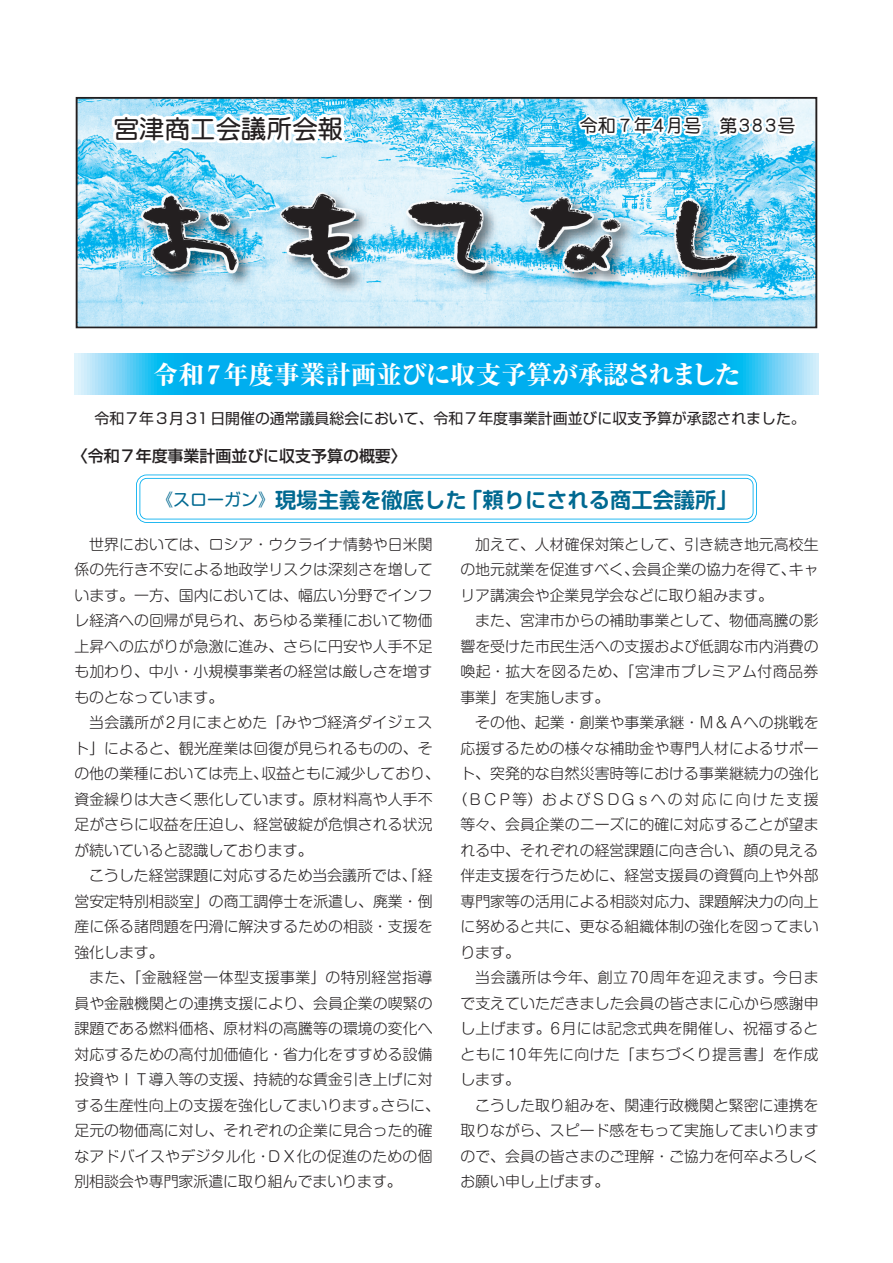
<style>
.page{position:relative;width:893px;height:1263px;background:#fff}
.page>*{position:absolute;margin:0;border:0;box-sizing:border-box;transform-origin:0 0}
.t1{font:800 25.5px "Ryumin Pro";color:#fff}
.t2{font:25.5px "DF Maru Gothic Pro 5 W7";color:#231f20}
.t3{font:700 21.3px "Soft Go Std De";color:#006991}
.t4{font:18px "DF Maru Gothic Pro 5 W7";color:#231f20}
.t5{font:500 15.9px "Shin Go Pro";color:#231f20}
.t6{font:300 14.85px/25.5px "Shin M Go Pro";letter-spacing:.005em;color:#231f20}
.t7{font:14.85px "Shin Go Pro";color:#231f20}
.t8{font:300 14.85px "Shin M Go Pro";letter-spacing:.03em;color:#231f20}
.t9{font:300 14.85px "Shin M Go Pro";letter-spacing:.04em;color:#231f20}
.t10{font:300 14.85px "Shin M Go Pro";letter-spacing:.035em;color:#231f20}
.t11{font:300 14.85px "Shin M Go Pro";letter-spacing:.14em;color:#231f20}
.s1{font-family:"Soft Go Std";font-weight:400;font-size:16.95px}
</style>
<div class="page">
<svg style="left:74px;top:354px;width:745px;height:40px;background:#1ab7f0"></svg>
<div style="left:136px;top:474px;width:621px;height:49px;border:4px solid #00aeef;border-radius:9px"></div>
<div style="left:137px;top:475px;width:619px;height:47px;border:3px solid #fff;border-radius:9px"></div>
<img style="left:79px;top:100px;width:735px;height:225px">
<div style="left:76px;top:97px;width:741px;height:231px;border:2px solid #231f20"></div>
<svg style="left:576px;top:102px;width:129px;height:37px"></svg>
<svg style="left:716px;top:109px;width:83px;height:30px"></svg>
<svg style="left:109px;top:97px;width:239px;height:76px"></svg>
<h1 class="t2" style="left:114px;top:109px;width:231px">宮津商工会議所会報</h1>
<p class="t4" style="left:580px;top:112px;width:217px">令和７年4月号　第383号</p>
<h1 class="t1" style="left:153px;top:354px;width:589px">令和 7年度事業計画並びに収支予算が承認されました</h1>
<p class="t7" style="left:95px;top:407px;width:713px">令和7年3月31日開催の通常議員総会において、令和7年度事業計画並びに収支予算が承認されました。</p>
<p class="t5" style="left:72px;top:443px;width:336px">〈令和7年度事業計画並びに収支予算の概要〉</p>
<h2 class="t3" style="left:156px;top:485px;width:583px"><span class="s1">《スローガン》</span>現場主義を徹底した「頼りにされる商工会議所」</h2>
<p class="t6" style="left:460px;top:529px;width:360px">　加えて、人材確保対策として、引き続き地元高校生</p>
<p class="t6" style="left:460px;top:555px;width:360px">の地元就業を促進すべく、会員企業の協力を得て、キャ</p>
<p class="t6" style="left:460px;top:580px;width:314px">リア講演会や企業見学会などに取り組みます。</p>
<p class="t6" style="left:460px;top:606px;width:360px">　また、宮津市からの補助事業として、物価高騰の影</p>
<p class="t6" style="left:460px;top:632px;width:360px">響を受けた市民生活への支援および低調な市内消費の</p>
<p class="t8" style="left:460px;top:660px;width:360px">喚起・拡大を図るため、「宮津市プレミアム付商品券</p>
<p class="t6" style="left:460px;top:683px;width:150px">事業」を実施します。</p>
<p class="t6" style="left:460px;top:708px;width:360px">　その他、起業・創業や事業承継・Ｍ＆Ａへの挑戦を</p>
<p class="t6" style="left:460px;top:734px;width:360px">応援するための様々な補助金や専門人材によるサポー</p>
<p class="t6" style="left:460px;top:759px;width:360px">ト、突発的な自然災害時等における事業継続力の強化</p>
<p class="t11" style="left:453px;top:787px;width:367px">（ＢＣＰ等）およびＳＤＧｓへの対応に向けた支援</p>
<p class="t6" style="left:460px;top:810px;width:360px">等々、会員企業のニーズに的確に対応することが望ま</p>
<p class="t6" style="left:460px;top:836px;width:360px">れる中、それぞれの経営課題に向き合い、顔の見える</p>
<p class="t6" style="left:460px;top:861px;width:360px">伴走支援を行うために、経営支援員の資質向上や外部</p>
<p class="t6" style="left:460px;top:887px;width:360px">専門家等の活用による相談対応力、課題解決力の向上</p>
<p class="t6" style="left:460px;top:912px;width:360px">に努めると共に、更なる組織体制の強化を図ってまい</p>
<p class="t6" style="left:460px;top:938px;width:61px">ります。</p>
<p class="t9" style="left:460px;top:966px;width:360px">　当会議所は今年、創立70周年を迎えます。今日ま</p>
<p class="t6" style="left:460px;top:989px;width:360px">で支えていただきました会員の皆さまに心から感謝申</p>
<p class="t6" style="left:460px;top:1014px;width:360px">し上げます。6月には記念式典を開催し、祝福すると</p>
<p class="t10" style="left:460px;top:1042px;width:360px">ともに10年先に向けた「まちづくり提言書」を作成</p>
<p class="t6" style="left:460px;top:1065px;width:61px">します。</p>
<p class="t6" style="left:460px;top:1091px;width:360px">　こうした取り組みを、関連行政機関と緊密に連携を</p>
<p class="t6" style="left:460px;top:1116px;width:360px">取りながら、スピード感をもって実施してまいります</p>
<p class="t6" style="left:460px;top:1142px;width:360px">ので、会員の皆さまのご理解・ご協力を何卒よろしく</p>
<p class="t6" style="left:460px;top:1167px;width:150px">お願い申し上げます。</p>
<p class="t6" style="left:74px;top:529px;width:367px">　世界においては、ロシア・ウクライナ情勢や日米関係の先行き不安による地政学リスクは深刻さを増しています。一方、国内においては、幅広い分野でインフレ経済への回帰が見られ、あらゆる業種において物価上昇への広がりが急激に進み、さらに円安や人手不足も加わり、中小・小規模事業者の経営は厳しさを増すものとなっています。<br>　当会議所が2月にまとめた「みやづ経済ダイジェスト」によると、観光産業は回復が見られるものの、その他の業種においては売上、収益ともに減少しており、資金繰りは大きく悪化しています。原材料高や人手不足がさらに収益を圧迫し、経営破綻が危惧される状況が続いていると認識しております。<br>　こうした経営課題に対応するため当会議所では、「経営安定特別相談室」の商工調停士を派遣し、廃業・倒産に係る諸問題を円滑に解決するための相談・支援を強化します。<br>　また、「金融経営一体型支援事業」の特別経営指導員や金融機関との連携支援により、会員企業の喫緊の課題である燃料価格、原材料の高騰等の環境の変化へ対応するための高付加価値化・省力化をすすめる設備投資やＩＴ導入等の支援、持続的な賃金引き上げに対する生産性向上の支援を強化してまいります。さらに、足元の物価高に対し、それぞれの企業に見合った的確なアドバイスやデジタル化・ＤＸ化の促進のための個別相談会や専門家派遣に取り組んでまいります。</p>
</div>
